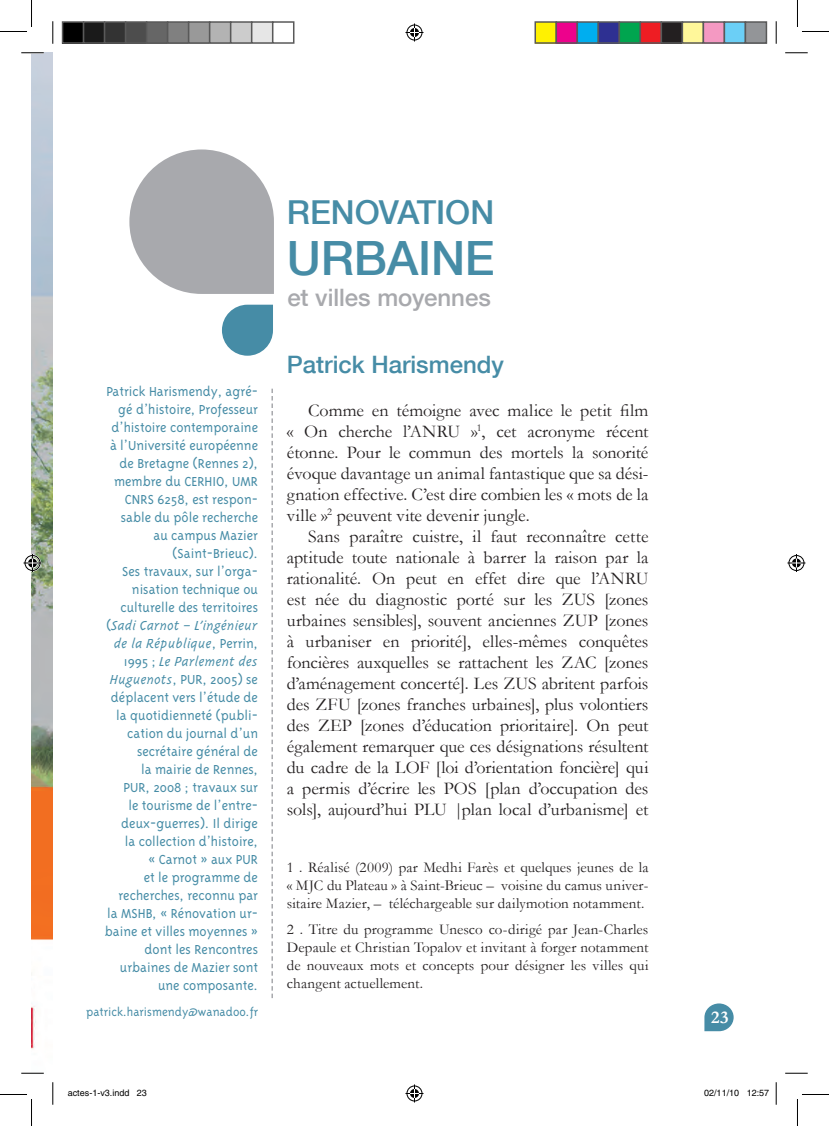
<style>
.page{position:relative;width:829px;height:1126px;background:#fff}
.page>*{position:absolute;margin:0;border:0;box-sizing:border-box;transform-origin:0 0}
.t1{font:500 47.25px "Helvetica Neue";letter-spacing:-.005em;color:#468ca6}
.t2{font:500 33px "Helvetica Neue";letter-spacing:-.005em;color:#468ca6}
._1-INTRO_auteur{font:500 24px "Helvetica Neue";color:#468ca6}
.t3{font:500 24px "Helvetica Neue";color:#a8a9ad}
.texte_courant{font:18px/21px "Garamond";letter-spacing:-.005em;color:#231f20;text-align:justify}
.t4{font:700 18px "Garamond";color:#fff}
._1-INTRO_biblio{font:300 15px/18px "Triplex";color:#468ca6;text-align:right}
.Bas_de_page{font:15px/18px "Garamond";letter-spacing:.01em;color:#231f20;text-align:justify}
.t5{font:300 13.5px "Triplex";color:#468ca6}
.t6{font:9px "Helvetica";color:#000}
.s1{font-style:italic}
</style>
<div class="page">
<svg style="left:704px;top:1003px;width:29px;height:28px"></svg>
<svg style="left:129px;top:149px;width:145px;height:145px"></svg>
<svg style="left:222px;top:305px;width:51px;height:51px;background:#649eb4"></svg>
<svg style="left:271px;top:389px;width:2px;height:609px"></svg>
<img style="left:32px;top:53px;width:21px;height:996px">
<svg style="left:21px;top:53px;width:23px;height:1px"></svg>
<svg style="left:785px;top:53px;width:22px;height:1px"></svg>
<svg style="left:21px;top:1073px;width:23px;height:1px"></svg>
<svg style="left:785px;top:1073px;width:22px;height:1px"></svg>
<svg style="left:53px;top:21px;width:1px;height:23px"></svg>
<svg style="left:53px;top:1082px;width:1px;height:23px"></svg>
<svg style="left:775px;top:21px;width:1px;height:23px"></svg>
<svg style="left:775px;top:1082px;width:1px;height:23px"></svg>
<svg style="left:0;top:0;width:32px;height:32px"></svg>
<svg style="left:0;top:1094px;width:32px;height:32px"></svg>
<svg style="left:797px;top:0;width:31px;height:32px"></svg>
<svg style="left:797px;top:1094px;width:31px;height:32px"></svg>
<svg style="left:405px;top:24px;width:18px;height:18px"></svg>
<svg style="left:405px;top:1084px;width:18px;height:18px"></svg>
<svg style="left:24px;top:554px;width:18px;height:18px"></svg>
<svg style="left:787px;top:554px;width:18px;height:18px"></svg>
<div style="left:63px;top:22px;width:21px;height:21px;background:#000"></div>
<div style="left:62px;top:21px;width:22px;height:23px;border:2px solid #595959"></div>
<div style="left:84px;top:22px;width:21px;height:21px;background:#1a1a1a"></div>
<div style="left:83px;top:21px;width:22px;height:23px;border:2px solid #595959"></div>
<div style="left:105px;top:22px;width:21px;height:21px;background:#333"></div>
<div style="left:104px;top:21px;width:22px;height:23px;border:2px solid #595959"></div>
<div style="left:126px;top:22px;width:21px;height:21px;background:#4d4d4d"></div>
<div style="left:125px;top:21px;width:22px;height:23px;border:2px solid #595959"></div>
<div style="left:147px;top:22px;width:21px;height:21px;background:#666"></div>
<div style="left:146px;top:21px;width:22px;height:23px;border:2px solid #595959"></div>
<div style="left:168px;top:22px;width:21px;height:21px;background:#808080"></div>
<div style="left:167px;top:21px;width:22px;height:23px;border:2px solid #595959"></div>
<div style="left:189px;top:22px;width:21px;height:21px;background:#999"></div>
<div style="left:188px;top:21px;width:22px;height:23px;border:2px solid #595959"></div>
<div style="left:210px;top:22px;width:21px;height:21px;background:#b3b3b3"></div>
<div style="left:209px;top:21px;width:22px;height:23px;border:2px solid #595959"></div>
<div style="left:231px;top:22px;width:21px;height:21px;background:#ccc"></div>
<div style="left:230px;top:21px;width:22px;height:23px;border:2px solid #595959"></div>
<div style="left:252px;top:22px;width:21px;height:21px;background:#e6e6e6"></div>
<div style="left:251px;top:21px;width:22px;height:23px;border:2px solid #595959"></div>
<div style="left:272px;top:21px;width:22px;height:23px;border:2px solid #595959"></div>
<div style="left:535px;top:22px;width:21px;height:21px;background:#fff101"></div>
<div style="left:534px;top:21px;width:23px;height:23px;border:2px solid #595959"></div>
<div style="left:556px;top:22px;width:21px;height:21px;background:#ed028c"></div>
<div style="left:555px;top:21px;width:23px;height:23px;border:2px solid #595959"></div>
<div style="left:577px;top:22px;width:21px;height:21px;background:#00aeef"></div>
<div style="left:576px;top:21px;width:23px;height:23px;border:2px solid #595959"></div>
<div style="left:598px;top:22px;width:21px;height:21px;background:#2e3092"></div>
<div style="left:597px;top:21px;width:23px;height:23px;border:2px solid #595959"></div>
<div style="left:619px;top:22px;width:21px;height:21px;background:#00a54f"></div>
<div style="left:618px;top:21px;width:23px;height:23px;border:2px solid #595959"></div>
<div style="left:640px;top:22px;width:21px;height:21px;background:#ee1d23"></div>
<div style="left:639px;top:21px;width:23px;height:23px;border:2px solid #595959"></div>
<div style="left:661px;top:22px;width:21px;height:21px;background:#231f20"></div>
<div style="left:660px;top:21px;width:23px;height:23px;border:2px solid #595959"></div>
<div style="left:682px;top:22px;width:21px;height:21px;background:#fff79a"></div>
<div style="left:681px;top:21px;width:23px;height:23px;border:2px solid #595959"></div>
<div style="left:703px;top:22px;width:21px;height:21px;background:#f499c2"></div>
<div style="left:702px;top:21px;width:23px;height:23px;border:2px solid #595959"></div>
<div style="left:724px;top:22px;width:21px;height:21px;background:#6bcff6"></div>
<div style="left:723px;top:21px;width:23px;height:23px;border:2px solid #595959"></div>
<div style="left:745px;top:22px;width:21px;height:21px;background:#939598"></div>
<div style="left:744px;top:21px;width:23px;height:23px;border:2px solid #595959"></div>
<p class="_1-INTRO_biblio" style="left:105px;top:382px;width:155px">Patrick Harismendy, agré&shy;gé d’histoire, Professeur d’histoire contemporaine à l’Université européenne de Bretagne (Rennes 2), membre du CERHIO, UMR<br>CNRS 6258, est respon&shy;sable du pôle recherche au campus Mazier (Saint-Brieuc).<br>Ses travaux, sur l’orga&shy;nisation technique ou culturelle des territoires (<span class="s1">Sadi Carnot – L’ingénieur de la République</span>, Perrin,<br>1995 ; <span class="s1">Le Parlement des<br>Huguenots</span>, PUR, 2005) se déplacent vers l’étude de la quotidienneté (publi&shy;cation du journal d’un secrétaire général de<br>la mairie de Rennes,<br>PUR, 2008 ; travaux sur<br>le tourisme de l’entre&shy;deux-guerres). Il dirige<br>la collection d’histoire,<br>« Carnot » aux PUR<br>et le programme de recherches, reconnu par la MSHB, « Rénovation ur&shy;baine et villes moyennes » dont les Rencontres urbaines de Mazier sont une composante.</p>
<p class="t5" style="left:86px;top:1004px;width:173px">patrick.harismendy@wanadoo.fr</p>
<p class="t2" style="left:287px;top:192px;width:209px">RENOVATION</p>
<p class="t1" style="left:287px;top:230px;width:209px">URBAINE</p>
<p class="t3" style="left:287px;top:283px;width:205px">et villes moyennes</p>
<p class="_1-INTRO_auteur" style="left:287px;top:350px;width:218px">Patrick Harismendy</p>
<p class="texte_courant" style="left:287px;top:399px;width:363px;text-indent:21px">Comme en témoigne avec malice le petit film « On cherche l’ANRU »<sup>1</sup>, cet acronyme récent étonne. Pour le commun des mortels la sonorité évoque davantage un animal fantastique que sa dési&shy;gnation effective. C’est dire combien les « mots de la ville »<sup>2</sup> peuvent vite devenir jungle.</p>
<p class="texte_courant" style="left:287px;top:525px;width:363px;text-indent:21px">Sans paraître cuistre, il faut reconnaître cette aptitude toute nationale à barrer la raison par la rationalité. On peut en effet dire que l’ANRU est née du diagnostic porté sur les ZUS [zones urbaines sensibles], souvent anciennes ZUP [zones à urbaniser en priorité], elles-mêmes conquêtes foncières auxquelles se rattachent les ZAC [zones d’aménagement concerté]. Les ZUS abritent parfois des ZFU [zones franches urbaines], plus volontiers des ZEP [zones d’éducation prioritaire]. On peut également remarquer que ces désignations résultent du cadre de la LOF [loi d’orientation foncière] qui a permis d’écrire les POS [plan d’occupation des sols], aujourd’hui PLU |plan local d’urbanisme] et</p>
<p class="Bas_de_page" style="left:287px;top:858px;width:363px">1 . Réalisé (2009) par Medhi Farès et quelques jeunes de la « MJC du Plateau » à Saint-Brieuc – voisine du camus univer&shy;sitaire Mazier, – téléchargeable sur dailymotion notamment.</p>
<p class="Bas_de_page" style="left:287px;top:920px;width:363px">2 . Titre du programme Unesco co-dirigé par Jean-Charles Depaule et Christian Topalov et invitant à forger notamment de nouveaux mots et concepts pour désigner les villes qui changent actuellement.</p>
<p class="t4" style="left:711px;top:1007px;width:19px">23</p>
<p class="t6" style="left:68px;top:1087px;width:81px">actes-1-v3.indd 23</p>
<p class="t6" style="left:704px;top:1087px;width:67px">02/11/10 12:57</p>
</div>
